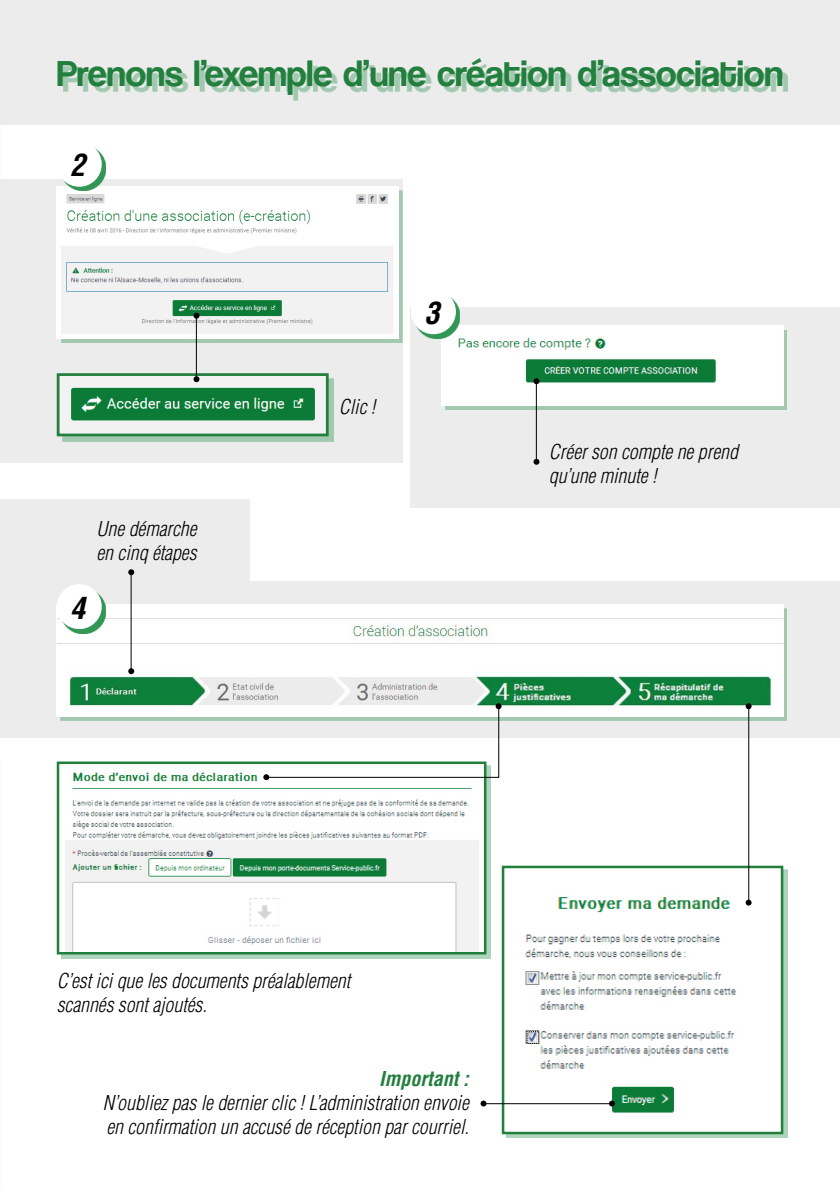
<style>
.page{position:relative;width:840px;height:1191px;background:#fff}
.page>*{position:absolute;margin:0;border:0;box-sizing:border-box;transform-origin:0 0}
.t1{font:38px "Coolvetica Rg";color:#227f3e}
.t2{font:italic 700 condensed 30px "Helvetica";color:#000}
.t3{font:italic 300 condensed 20px/24px "Helvetica";color:#000}
.t4{font:italic 700 condensed 20px "Helvetica";color:#227f3e}
</style>
<div class="page">
<div style="left:410px;top:308px;width:429px;height:200px;background:#edecec"></div>
<div style="left:0;top:581px;width:839px;height:157px;background:#edecec"></div>
<div style="left:0;top:0;width:839px;height:125px;background:#edecec"></div>
<div style="left:0;top:499px;width:249px;height:94px;background:#edecec"></div>
<div style="left:0;top:179px;width:403px;height:284px;background:#edecec"></div>
<div style="left:63px;top:64px;width:724px;height:36px;background:#329656;opacity:.4"></div>
<div style="left:61px;top:190px;width:341px;height:153px;background:#329656;opacity:.4"></div>
<img style="left:57px;top:186px;width:341px;height:153px">
<div style="left:61px;top:765px;width:429px;height:193px;background:#329656;opacity:.4"></div>
<img style="left:61px;top:765px;width:422px;height:186px">
<div style="left:57px;top:761px;width:429px;height:193px;border:2px solid #227f3e"></div>
<div style="left:505px;top:869px;width:282px;height:269px;background:#329656;opacity:.4"></div>
<img style="left:505px;top:869px;width:273px;height:261px">
<div style="left:501px;top:865px;width:281px;height:269px;border:3px solid #227f3e"></div>
<div style="left:61px;top:608px;width:725px;height:113px;background:#329656;opacity:.4"></div>
<img style="left:57px;top:604px;width:725px;height:113px">
<div style="left:62px;top:379px;width:272px;height:63px;background:#329656;opacity:.4"></div>
<img style="left:62px;top:378px;width:262px;height:54px">
<div style="left:57px;top:373px;width:271px;height:63px;border:3px solid #227f3e"></div>
<div style="left:445px;top:329px;width:342px;height:80px;background:#329656;opacity:.4"></div>
<img style="left:441px;top:326px;width:341px;height:79px">
<hr style="left:747px;top:706px;width:1px;height:196px;background:#000">
<hr style="left:483px;top:1103px;width:128px;height:1px;background:#000">
<svg style="left:745px;top:703px;width:6px;height:6px"></svg>
<svg style="left:608px;top:1100px;width:6px;height:6px"></svg>
<svg style="left:745px;top:899px;width:6px;height:6px"></svg>
<svg style="left:480px;top:1100px;width:6px;height:6px"></svg>
<svg style="left:263px;top:703px;width:238px;height:77px"></svg>
<hr style="left:130px;top:572px;width:1px;height:99px;background:#000">
<svg style="left:128px;top:569px;width:6px;height:6px"></svg>
<svg style="left:128px;top:668px;width:6px;height:6px"></svg>
<hr style="left:535px;top:381px;width:1px;height:81px;background:#000">
<svg style="left:533px;top:378px;width:6px;height:6px"></svg>
<svg style="left:533px;top:459px;width:6px;height:6px"></svg>
<hr style="left:196px;top:316px;width:1px;height:63px;background:#000">
<svg style="left:193px;top:313px;width:6px;height:6px"></svg>
<svg style="left:193px;top:376px;width:6px;height:6px"></svg>
<svg style="left:61px;top:147px;width:45px;height:44px"></svg>
<div style="left:57px;top:142px;width:45px;height:45px;background:#fff;border-radius:50%"></div>
<svg style="left:416px;top:296px;width:44px;height:42px"></svg>
<div style="left:410px;top:289px;width:45px;height:45px;background:#fff;border-radius:50%"></div>
<svg style="left:61px;top:592px;width:45px;height:41px"></svg>
<div style="left:57px;top:584px;width:45px;height:45px;background:#fff;border-radius:50%"></div>
<h1 class="t1" style="left:57px;top:51px;width:727px">Prenons l’exemple d’une création d’association</h1>
<h2 class="t2" style="left:70px;top:146px;width:16px">2</h2>
<p class="t3" style="left:96px;top:517px;width:101px">Une démarche en cinq étapes</p>
<h2 class="t2" style="left:70px;top:589px;width:16px">4</h2>
<p class="t3" style="left:338px;top:394px;width:38px">Clic !</p>
<h2 class="t2" style="left:424px;top:294px;width:16px">3</h2>
<p class="t3" style="left:548px;top:439px;width:190px">Créer son compte ne prend qu’une minute !</p>
<p class="t3" style="left:57px;top:968px;width:295px">C’est ici que les documents préalablement scannés sont ajoutés.</p>
<p class="t4" style="left:379px;top:1066px;width:91px">Important :</p>
<p class="t3" style="left:103px;top:1090px;width:367px">N’oubliez pas le dernier clic ! L’administration envoie en confirmation un accusé de réception par courriel.</p>
</div>
